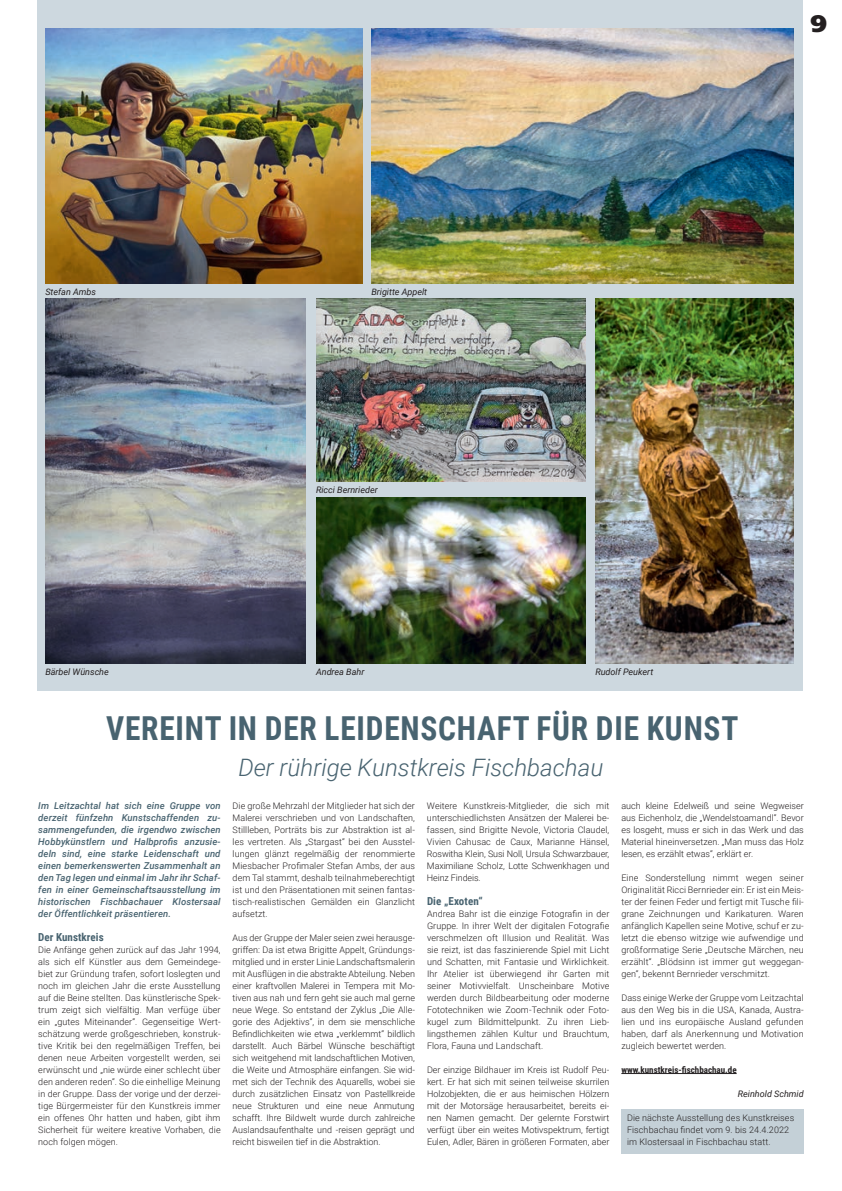
<style>
.page{position:relative;width:842px;height:1191px;background:#fff}
.page>*{position:absolute;margin:0;border:0;box-sizing:border-box;transform-origin:0 0}
.t1{font:700 33px "Roboto Condensed";letter-spacing:.025em;color:#486370;scale:.95 1}
.t2{font:italic 300 24px "Roboto";color:#486370}
.t3{font:900 24px "Frutiger";color:#231f20}
.t4{font:700 11px "Roboto Condensed";letter-spacing:.005em;color:#486370}
.t5{font:italic 500 9.5px/12px "Roboto";letter-spacing:.01em;color:#486370;text-align:justify}
.t6{font:300 9px/12px "Roboto";letter-spacing:.01em;color:#231f20;text-align:justify}
.t7{font:italic 9px "Roboto";color:#231f20}
.t8{font:700 9px "Roboto Condensed";color:#231f20}
</style>
<div class="page">
<div style="left:621px;top:1108px;width:183px;height:45px;background:#c4d0d7"></div>
<div style="left:37px;top:0;width:765px;height:690px;background:#cdd8df"></div>
<hr style="left:621px;top:1073px;width:116px;height:1px;background:#231f20">
<img style="left:316px;top:497px;width:269px;height:166px">
<img style="left:371px;top:28px;width:423px;height:255px">
<img style="left:45px;top:299px;width:260px;height:364px">
<img style="left:45px;top:28px;width:318px;height:255px">
<img style="left:595px;top:299px;width:199px;height:364px">
<img style="left:316px;top:299px;width:269px;height:182px">
<h2 class="t3" style="left:810px;top:9px;width:18px">9</h2>
<p class="t7" style="left:45px;top:286px;width:52px">Stefan Ambs</p>
<p class="t7" style="left:371px;top:286px;width:57px">Brigitte Appelt</p>
<p class="t7" style="left:45px;top:665px;width:65px">Bärbel Wünsche</p>
<p class="t7" style="left:316px;top:483px;width:63px">Ricci Bernrieder</p>
<p class="t7" style="left:316px;top:665px;width:50px">Andrea Bahr</p>
<p class="t7" style="left:595px;top:665px;width:60px">Rudolf Peukert</p>
<h1 class="t1" style="left:106px;top:705px;width:667px">VEREINT IN DER LEIDENSCHAFT FÜR DIE KUNST</h1>
<h2 class="t2" style="left:238px;top:750px;width:366px">Der rührige Kunstkreis Fischbachau</h2>
<p class="t5" style="left:38px;top:799px;width:184px">Im Leitzachtal hat sich eine Gruppe von derzeit fünfzehn Kunstschaffenden zu&shy;sammengefunden, die irgendwo zwischen Hobby-künstlern und Halbprofis anzusie&shy;deln sind, eine starke Leidenschaft und einen bemerkenswerten Zusammenhalt an den Tag legen und einmal im Jahr ihr Schaf&shy;fen in einer Gemeinschaftsausstellung im historischen Fischbachauer Klostersaal der Öffentlichkeit präsentieren.</p>
<p class="t4" style="left:38px;top:929px;width:67px">Der Kunstkreis</p>
<p class="t6" style="left:38px;top:943px;width:184px">Die Anfänge gehen zurück auf das Jahr 1994, als sich elf Künstler aus dem Gemeindege&shy;biet zur Gründung trafen, sofort loslegten und noch im gleichen Jahr die erste Ausstellung auf die Beine stellten. Das künstlerische Spek&shy;trum zeigt sich vielfältig. Man verfüge über ein „gutes Miteinander“. Gegenseitige Wert&shy;schätzung werde großgeschrieben, konstruk&shy;tive Kritik bei den regelmäßigen Treffen, bei denen neue Arbeiten vorgestellt werden, sei erwünscht und „nie würde einer schlecht über den anderen reden“. So die einhellige Meinung in der Gruppe. Dass der vorige und der derzei&shy;tige Bürgermeister für den Kunstkreis immer ein offenes Ohr hatten und haben, gibt ihm Sicherheit für weitere kreative Vorhaben, die noch folgen mögen.</p>
<p class="t6" style="left:233px;top:799px;width:184px">Die große Mehrzahl der Mitglieder hat sich der Malerei verschrieben und von Landschaften, Stillleben, Porträts bis zur Abstraktion ist al&shy;les vertreten. Als „Stargast“ bei den Ausstel&shy;lungen glänzt regelmäßig der renommierte Miesbacher Profimaler Stefan Ambs, der aus dem Tal stammt, deshalb teilnahmeberechtigt ist und den Präsentationen mit seinen fantas&shy;tisch-realistischen Gemälden ein Glanzlicht aufsetzt.</p>
<p class="t6" style="left:233px;top:931px;width:184px">Aus der Gruppe der Maler seien zwei herausge&shy;griffen: Da ist etwa Brigitte Appelt, Gründungs&shy;mitglied und in erster Linie Landschaftsmalerin mit Ausflügen in die abstrakte Abteilung. Neben einer kraftvollen Malerei in Tempera mit Mo&shy;tiven aus nah und fern geht sie auch mal gerne neue Wege. So entstand der Zyklus „Die Alle&shy;gorie des Adjektivs“, in dem sie menschliche Befindlichkeiten wie etwa „verklemmt“ bildlich darstellt. Auch Bärbel Wünsche beschäftigt sich weitgehend mit landschaftlichen Motiven, die Weite und Atmosphäre einfangen. Sie wid&shy;met sich der Technik des Aquarells, wobei sie durch zusätzlichen Einsatz von Pastellkreide neue Strukturen und eine neue Anmutung schafft. Ihre Bildwelt wurde durch zahlreiche Auslandsaufenthalte und -reisen geprägt und reicht bisweilen tief in die Abstraktion.</p>
<p class="t6" style="left:427px;top:799px;width:184px">Weitere Kunstkreis-Mitglieder, die sich mit unterschiedlichsten Ansätzen der Malerei be&shy;fassen, sind Brigitte Nevole, Victoria Claudel, Vivien Cahusac de Caux, Marianne Hänsel, Roswitha Klein, Susi Noll, Ursula Schwarzbauer, Maximiliane Scholz, Lotte Schwenkhagen und Heinz Findeis.</p>
<p class="t4" style="left:427px;top:893px;width:57px">Die „Exoten“</p>
<p class="t6" style="left:427px;top:907px;width:184px">Andrea Bahr ist die einzige Fotografin in der Gruppe. In ihrer Welt der digitalen Fotografie verschmelzen oft Illusion und Realität. Was sie reizt, ist das faszinierende Spiel mit Licht und Schatten, mit Fantasie und Wirklichkeit.<br>Ihr Atelier ist überwiegend ihr Garten mit seiner Motivvielfalt. Unscheinbare Motive werden durch Bildbearbeitung oder moderne Fototechniken wie Zoom-Technik oder Foto&shy;kugel zum Bildmittelpunkt. Zu ihren Lieb&shy;lingsthemen zählen Kultur und Brauchtum, Flora, Fauna und Landschaft.</p>
<p class="t6" style="left:427px;top:1063px;width:184px">Der einzige Bildhauer im Kreis ist Rudolf Peu&shy;kert. Er hat sich mit seinen teilweise skurrilen Holzobjekten, die er aus heimischen Hölzern mit der Motorsäge herausarbeitet, bereits ei&shy;nen Namen gemacht. Der gelernte Forstwirt verfügt über ein weites Motivspektrum, fertigt Eulen, Adler, Bären in größeren Formaten, aber</p>
<p class="t6" style="left:621px;top:799px;width:184px">auch kleine Edelweiß und seine Wegweiser aus Eichenholz, die „Wendelstoamandl“. Bevor es losgeht, muss er sich in das Werk und das Material hineinversetzen. „Man muss das Holz lesen, es erzählt etwas“, erklärt er.</p>
<p class="t6" style="left:621px;top:871px;width:184px">Eine Sonderstellung nimmt wegen seiner Originalität Ricci Bernrieder ein: Er ist ein Meis&shy;ter der feinen Feder und fertigt mit Tusche fili&shy;grane Zeichnungen und Karikaturen. Waren anfänglich Kapellen seine Motive, schuf er zu&shy;letzt die ebenso witzige wie aufwendige und großformatige Serie „Deutsche Märchen, neu erzählt“. „Blödsinn ist immer gut weggegan&shy;gen“, bekennt Bernrieder verschmitzt.</p>
<p class="t6" style="left:621px;top:991px;width:184px">Dass einige Werke der Gruppe vom Leitzachtal aus den Weg bis in die USA, Kanada, Austra&shy;lien und ins europäische Ausland gefunden haben, darf als Anerkennung und Motivation zugleich bewertet werden.</p>
<p class="t8" style="left:621px;top:1063px;width:117px">www.kunstkreis-fischbachau.de</p>
<p class="t7" style="left:738px;top:1087px;width:67px">Reinhold Schmid</p>
<p class="t6" style="left:627px;top:1111px;width:169px;text-align:left">Die nächste Ausstellung des Kunstkreises<br>Fischbachau findet vom 9. bis 24.4.2022 im Klostersaal in Fischbachau statt.</p>
</div>
